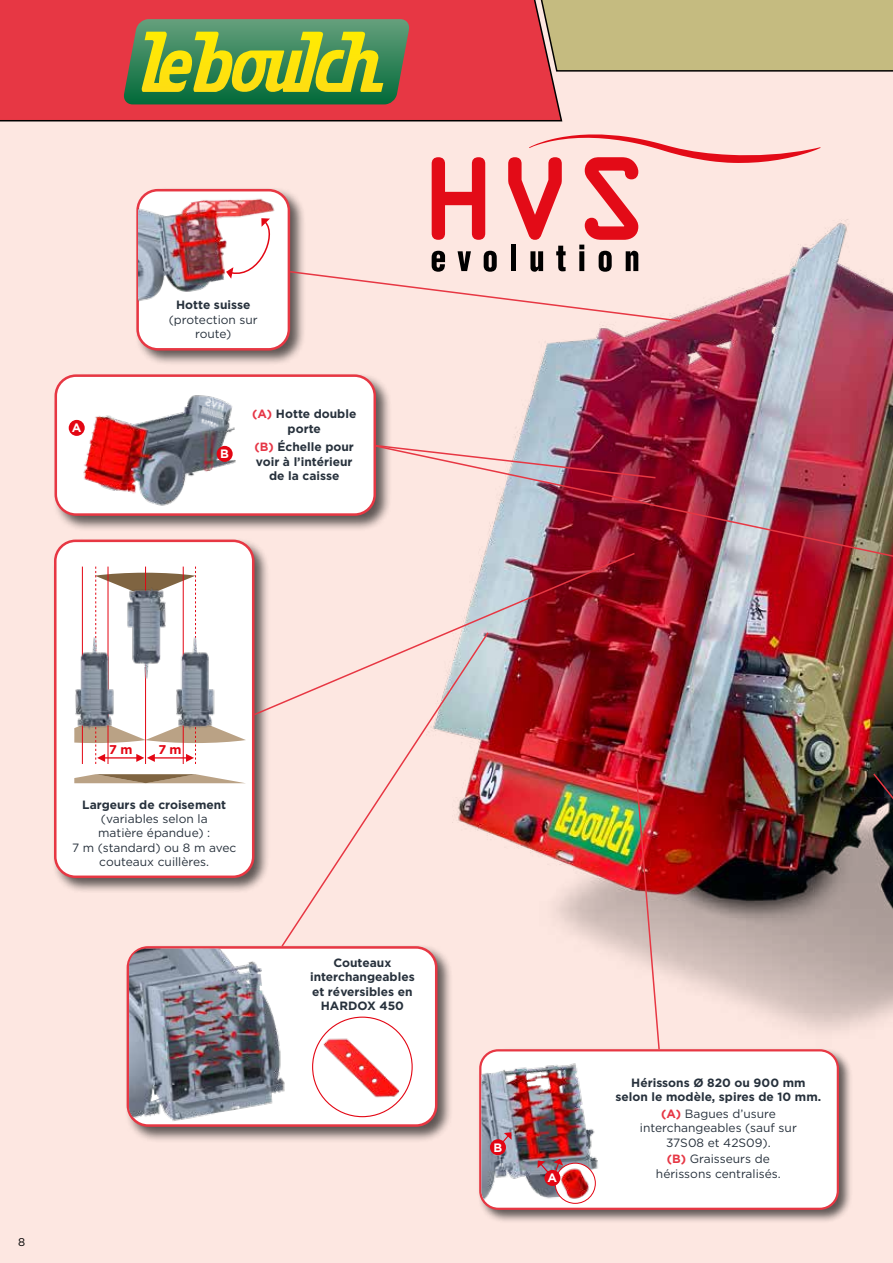
<style>
.page{position:relative;width:893px;height:1263px;background:#fde7e1}
.page>*{position:absolute;margin:0;border:0;box-sizing:border-box;transform-origin:0 0}
.t1{font:700 12.6px "Gotham";color:#e30613}
.t2{font:700 12.15px "Gotham";color:#fff}
.t3{font:700 12px/14.4px "Gotham";color:#27313c;text-align:center}
.t4{font:12px/14.4px "Gotham";color:#27313c;text-align:center}
.t5{font:11.25px "Gotham";color:#000}
.s1{color:#e63747}
.s2{font-weight:700;color:#e63745}
</style>
<div class="page">
<img style="left:490px;top:219px;width:403px;height:811px">
<div style="left:52px;top:537px;width:219px;height:357px;background:#000;opacity:.63"></div>
<div style="left:55px;top:541px;width:198px;height:336px;background:#fff;border-radius:20px"></div>
<div style="left:54px;top:540px;width:200px;height:338px;border:3px solid #e73743;border-radius:20px"></div>
<svg style="left:74px;top:774px;width:170px;height:9px"></svg>
<svg style="left:253px;top:551px;width:383px;height:165px"></svg>
<div style="left:52px;top:372px;width:340px;height:160px;background:#000;opacity:.63"></div>
<div style="left:56px;top:376px;width:319px;height:139px;background:#fff;border-radius:20px"></div>
<div style="left:55px;top:374px;width:321px;height:142px;border:3px solid #e73743;border-radius:20px"></div>
<img style="left:68px;top:395px;width:168px;height:111px">
<div style="left:69px;top:420px;width:16px;height:16px;background:#e30613;border-radius:50%"></div>
<div style="left:217px;top:446px;width:16px;height:16px;background:#e30613;border-radius:50%"></div>
<div style="left:134px;top:187px;width:172px;height:180px;background:#000;opacity:.63"></div>
<div style="left:138px;top:190px;width:151px;height:159px;background:#fff;border-radius:20px"></div>
<div style="left:136px;top:189px;width:154px;height:162px;border:3px solid #e73743;border-radius:20px"></div>
<img style="left:139px;top:187px;width:140px;height:122px">
<svg style="left:226px;top:218px;width:52px;height:61px"></svg>
<img style="left:373px;top:444px;width:520px;height:204px">
<div style="left:477px;top:1047px;width:376px;height:177px;background:#000;opacity:.63"></div>
<div style="left:480px;top:1050px;width:358px;height:159px;background:#fff;border-radius:18px"></div>
<div style="left:479px;top:1049px;width:360px;height:161px;border:2px solid #e73743;border-radius:18px"></div>
<img style="left:481px;top:1047px;width:153px;height:161px">
<svg style="left:555px;top:1163px;width:40px;height:40px"></svg>
<img style="left:555px;top:1164px;width:40px;height:36px">
<div style="left:555px;top:1163px;width:41px;height:40px;border:1px solid #e30613;border-radius:50%"></div>
<svg style="left:497px;top:1132px;width:15px;height:17px"></svg>
<svg style="left:537px;top:1159px;width:26px;height:21px"></svg>
<div style="left:544px;top:1170px;width:16px;height:16px;background:#e30613;border-radius:50%"></div>
<div style="left:490px;top:1139px;width:16px;height:16px;background:#e30613;border-radius:50%"></div>
<img style="left:635px;top:772px;width:26px;height:279px">
<div style="left:124px;top:944px;width:329px;height:199px;background:#000;opacity:.63"></div>
<div style="left:128px;top:947px;width:308px;height:178px;background:#fff;border-radius:20px"></div>
<div style="left:127px;top:946px;width:310px;height:181px;border:3px solid #e73743;border-radius:20px"></div>
<img style="left:129px;top:949px;width:172px;height:176px">
<img style="left:313px;top:1020px;width:99px;height:93px">
<svg style="left:280px;top:631px;width:210px;height:317px"></svg>
<svg style="left:872px;top:772px;width:21px;height:258px"></svg>
<svg style="left:288px;top:134px;width:532px;height:189px"></svg>
<div style="left:563px;top:0;width:330px;height:72px;background:#c5bb80"></div>
<svg style="left:0;top:0;width:563px;height:122px"></svg>
<svg style="left:123px;top:19px;width:287px;height:85px"></svg>
<svg style="left:74px;top:567px;width:172px;height:197px"></svg>
<p class="t2" style="left:72px;top:421px;width:11px">A</p>
<p class="t3" style="left:176px;top:298px;width:76px">Hotte suisse</p>
<p class="t4" style="left:169px;top:312px;width:91px">(protection sur route)</p>
<p class="t2" style="left:220px;top:447px;width:10px">B</p>
<p class="t3" style="left:252px;top:406px;width:106px"><span class="s1">(A)</span> Hotte double porte</p>
<p class="t3" style="left:255px;top:439px;width:101px"><span class="s1">(B)</span> Échelle pour voir à l’intérieur de la caisse</p>
<p class="t1" style="left:109px;top:742px;width:25px">7 m</p>
<p class="t1" style="left:158px;top:742px;width:25px">7 m</p>
<p class="t3" style="left:82px;top:797px;width:145px">Largeurs de croisement</p>
<p class="t4" style="left:72px;top:811px;width:166px">(variables selon la<br>matière épandue) :<br>7 m (standard) ou 8 m avec couteaux cuillères.</p>
<p class="t3" style="left:310px;top:955px;width:106px">Couteaux interchangeables et réversibles en<br>HARDOX 450</p>
<p class="t5" style="left:18px;top:1235px;width:9px">8</p>
<p class="t2" style="left:494px;top:1140px;width:10px">B</p>
<p class="t2" style="left:548px;top:1171px;width:11px">A</p>
<p class="t3" style="left:616px;top:1075px;width:207px">Hérissons Ø 820 ou 900 mm selon le modèle, spires de 10 mm.</p>
<p class="t4" style="left:640px;top:1106px;width:158px"><span class="s2">(A)</span> Bagues d’usure interchangeables (sauf sur<br>37S08 et 42S09).</p>
<p class="t4" style="left:656px;top:1151px;width:126px"><span class="s2">(B)</span> Graisseurs de hérissons centralisés.</p>
</div>
